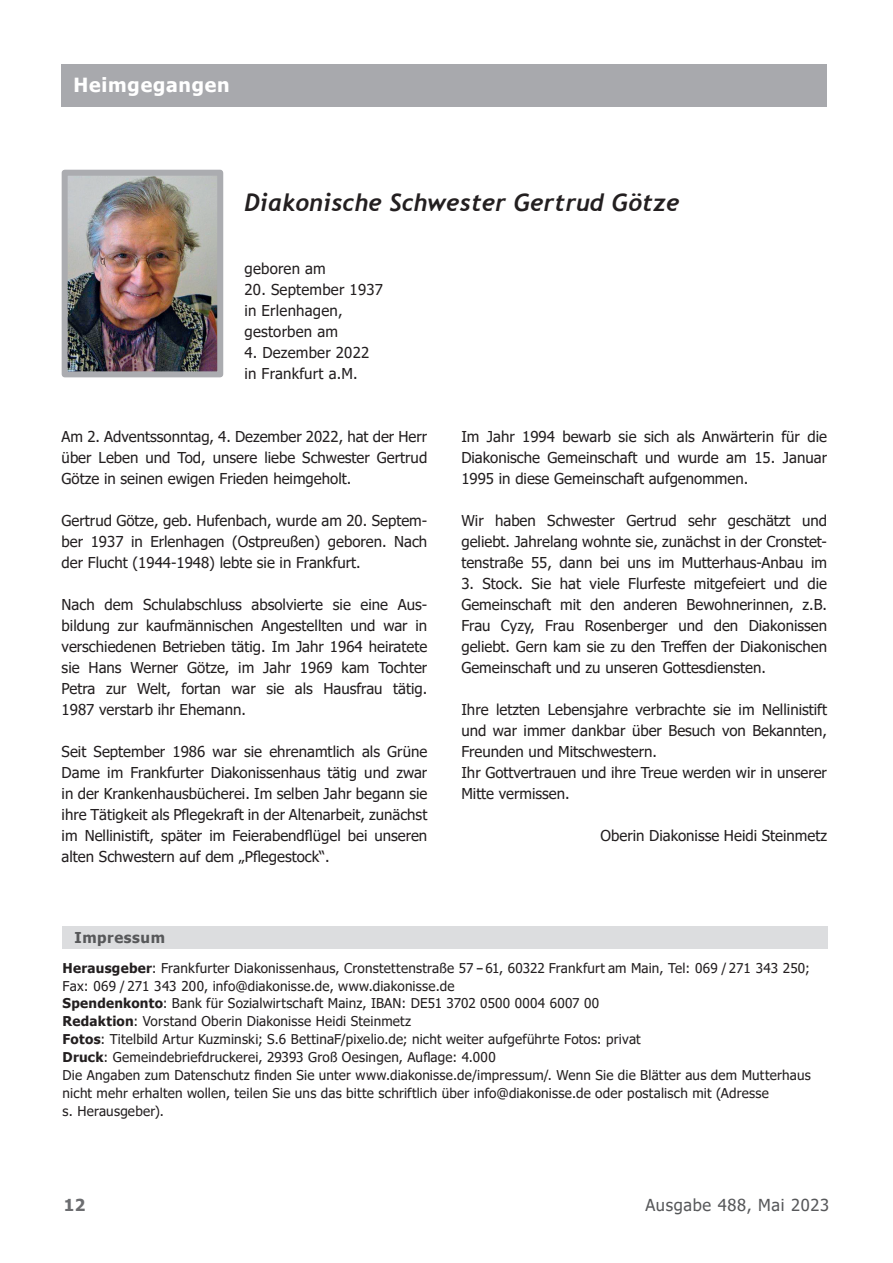
<style>
.page{position:relative;width:893px;height:1263px;background:#fff}
.page>*{position:absolute;margin:0;border:0;box-sizing:border-box;transform-origin:0 0}
.t1{font:italic 700 24px "Trebuchet";letter-spacing:.01em;color:#231f20}
.t2{font:700 19.5px "Tahoma";letter-spacing:.04em;color:#fff}
.t3{font:16.5px "Tahoma";letter-spacing:.04em;color:#57585a}
.t4{font:700 16.5px "Tahoma";color:#6c6d70}
.t5{font:15px/21px "Tahoma";color:#231f20;text-align:justify}
.t6{font:700 15px "Tahoma";letter-spacing:.04em;color:#57585a}
.t7{font:13.5px/18px "Tahoma";letter-spacing:.015em;color:#231f20}
.s1{font-weight:700}
.s2{font-family:"Trebuchet";font-weight:700;font-style:italic}
</style>
<div class="page">
<img style="left:69px;top:177px;width:147px;height:193px">
<div style="left:62px;top:170px;width:161px;height:207px;border:6px solid #abacb0"></div>
<div style="left:62px;top:65px;width:765px;height:42px;background:#a8a9ad"></div>
<div style="left:63px;top:926px;width:765px;height:23px;background:#dcdddf"></div>
<h2 class="t2" style="left:74px;top:71px;width:158px">Heimgegangen</h2>
<h1 class="t1" style="left:244px;top:187px;width:436px">Diakonische Schwester Gertrud Götze</h1>
<p class="t5" style="left:244px;top:259px;width:83px">geboren am</p>
<p class="t5" style="left:244px;top:280px;width:140px;text-align:left">20. September 1937 in Erlenhagen, gestorben am</p>
<p class="t5" style="left:244px;top:343px;width:126px">4. Dezember 2022 in Frankfurt a.M.</p>
<p class="t5" style="left:62px;top:427px;width:367px">Am 2. Adventssonntag, 4. Dezember 2022, hat der Herr über Leben und Tod, unsere liebe Schwester Gertrud Götze in seinen ewigen Frieden heimgeholt.</p>
<p class="t5" style="left:62px;top:511px;width:367px">Gertrud Götze, geb. Hufenbach, wurde am 20. Septem&shy;ber 1937 in Erlenhagen (Ostpreußen) geboren. Nach der Flucht (1944-1948) lebte sie in Frankfurt.</p>
<p class="t5" style="left:62px;top:595px;width:367px">Nach dem Schulabschluss absolvierte sie eine Aus&shy;bildung zur kaufmännischen Angestellten und war in verschiedenen Betrieben tätig. Im Jahr 1964 heiratete sie Hans Werner Götze, im Jahr 1969 kam Tochter Petra zur Welt, fortan war sie als Hausfrau tätig.<br>1987 verstarb ihr Ehemann.</p>
<p class="t5" style="left:62px;top:742px;width:367px">Seit September 1986 war sie ehrenamtlich als Grüne Dame im Frankfurter Diakonissenhaus tätig und zwar in der Krankenhausbücherei. Im selben Jahr begann sie ihre Tätigkeit als Pflegekraft in der Altenarbeit, zunächst im Nellinistift, später im Feierabendflügel bei unseren alten Schwestern auf dem „Pflegestock“.</p>
<p class="t6" style="left:75px;top:927px;width:92px">Impressum</p>
<p class="t5" style="left:461px;top:427px;width:367px">Im Jahr 1994 bewarb sie sich als Anwärterin für die Diakonische Gemeinschaft und wurde am 15. Januar 1995 in diese Gemeinschaft aufgenommen.</p>
<p class="t5" style="left:461px;top:511px;width:367px">Wir haben Schwester Gertrud sehr geschätzt und geliebt. Jahrelang wohnte sie, zunächst in der Cronstet&shy;tenstraße 55, dann bei uns im Mutterhaus-Anbau im</p>
<p class="t5" style="left:461px;top:574px;width:367px">3. Stock. Sie hat viele Flurfeste mitgefeiert und die Gemeinschaft mit den anderen Bewohnerinnen, z.B.<br>Frau Cyzy, Frau Rosenberger und den Diakonissen geliebt. Gern kam sie zu den Treffen der Diakonischen Gemeinschaft und zu unseren Gottesdiensten.</p>
<p class="t5" style="left:461px;top:700px;width:367px;text-align:left">Ihre letzten Lebensjahre verbrachte sie im Nellinistift und war immer dankbar über Besuch von Bekannten, Freunden und Mitschwestern.<br>Ihr Gottvertrauen und ihre Treue werden wir in unserer Mitte vermissen.</p>
<p class="t5" style="left:601px;top:826px;width:228px">Oberin Diakonisse Heidi Steinmetz</p>
<p class="t7" style="left:63px;top:959px;width:750px"><span class="s1">Herausgeber</span>: Frankfurter Diakonissenhaus, Cronstettenstraße 57 <span class="s2">−</span> 61, 60322 Frankfurt am Main, Tel: 069 / 271 343 250; Fax: 069 / 271 343 200, info@diakonisse.de, www.diakonisse.de<br><span class="s1">Spendenkonto</span>: Bank für Sozialwirtschaft Mainz, IBAN: DE51 3702 0500 0004 6007 00<br><span class="s1">Redaktion</span>: Vorstand Oberin Diakonisse Heidi Steinmetz<br><span class="s1">Fotos</span>: Titelbild Artur Kuzminski; S.6 BettinaF/pixelio.de; nicht weiter aufgeführte Fotos: privat<br><span class="s1">Druck</span>: Gemeindebriefdruckerei, 29393 Groß Oesingen, Auflage: 4.000<br>Die Angaben zum Datenschutz finden Sie unter www.diakonisse.de/impressum/. Wenn Sie die Blätter aus dem Mutterhaus nicht mehr erhalten wollen, teilen Sie uns das bitte schriftlich über info@diakonisse.de oder postalisch mit (Adresse<br>s. Herausgeber).</p>
<p class="t4" style="left:64px;top:1194px;width:23px">12</p>
<p class="t3" style="left:645px;top:1194px;width:185px">Ausgabe 488, Mai 2023</p>
</div>
